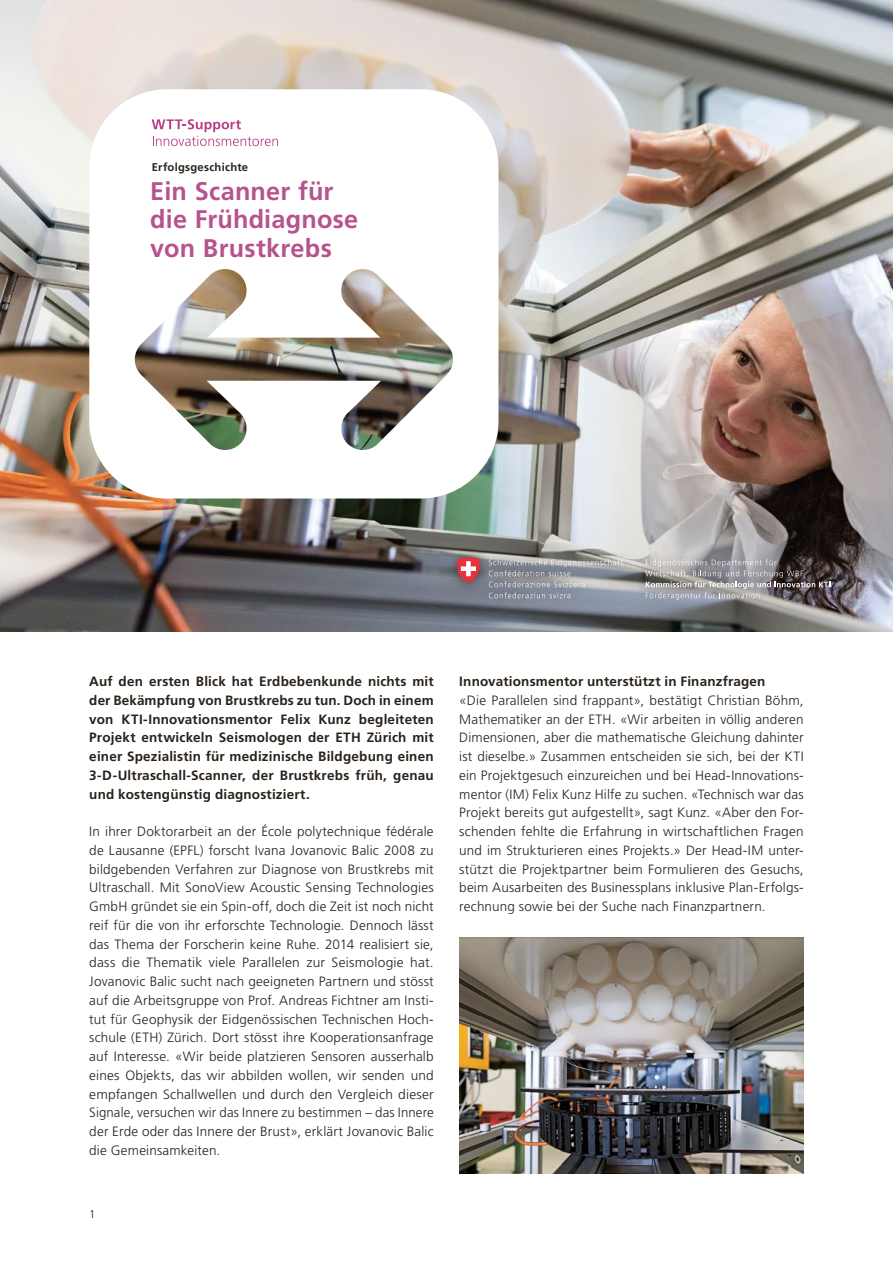
<style>
.page{position:relative;width:893px;height:1263px;background:#fff}
.page>*{position:absolute;margin:0;border:0;box-sizing:border-box;transform-origin:0 0}
.t1{font:700 25.5px/28.5px "Frutiger LT";letter-spacing:.01em;color:#b6538c}
.t2{font:300 13.5px/18.8px "Frutiger LT";letter-spacing:.015em;color:#29211a;text-align:justify}
.t3{font:700 13.5px/18.8px "Frutiger LT";letter-spacing:.015em;color:#29211a;text-align:justify}
.t4{font:700 11.25px "Frutiger LT";letter-spacing:.02em;color:#29211a}
.t5{font:300 11.25px "Frutiger LT";color:#29211a}
</style>
<div class="page">
<img style="left:0;top:0;width:893px;height:631px">
<svg style="left:89px;top:89px;width:409px;height:409px"></svg>
<img style="left:459px;top:938px;width:345px;height:236px">
<div style="left:446px;top:546px;width:395px;height:64px;background:#29211a;opacity:.75"></div>
<svg style="left:489px;top:559px;width:134px;height:39px;background:#989ca4"></svg>
<svg style="left:457px;top:557px;width:23px;height:26px"></svg>
<svg style="left:645px;top:559px;width:185px;height:41px;background:#8b8789"></svg>
<svg style="left:152px;top:119px;width:126px;height:27px"></svg>
<p class="t4" style="left:152px;top:161px;width:98px">Erfolgsgeschichte</p>
<h1 class="t1" style="left:150px;top:177px;width:210px">Ein Scanner für die Frühdiagnose von Brustkrebs</h1>
<p class="t3" style="left:89px;top:672px;width:346px">Auf den ersten Blick hat Erdbebenkunde nichts mit der Bekämpfung von Brustkrebs zu tun. Doch in einem von KTI-Innovationsmentor Felix Kunz begleiteten Projekt entwickeln Seismologen der ETH Zürich mit einer Spezialistin für medizinische Bildgebung einen 3-D-Ultraschall-Scanner, der Brustkrebs früh, genau und kostengünstig diagnostiziert.</p>
<p class="t2" style="left:89px;top:822px;width:346px">In ihrer Doktorarbeit an der École polytechnique fédérale de Lausanne (EPFL) forscht Ivana Jovanovic Balic 2008 zu bildgebenden Verfahren zur Diagnose von Brustkrebs mit Ultraschall. Mit SonoView Acoustic Sensing Technologies GmbH gründet sie ein Spin-off, doch die Zeit ist noch nicht reif für die von ihr erforschte Technologie. Dennoch lässt das Thema der Forscherin keine Ruhe. 2014 realisiert sie, dass die Thematik viele Parallelen zur Seismologie hat.<br>Jovanovic Balic sucht nach geeigneten Partnern und stösst auf die Arbeitsgruppe von Prof. Andreas Fichtner am Insti&shy;tut für Geophysik der Eidgenössischen Technischen Hoch&shy;schule (ETH) Zürich. Dort stösst ihre Kooperationsanfrage auf Interesse. «Wir beide platzieren Sensoren ausserhalb eines Objekts, das wir abbilden wollen, wir senden und empfangen Schallwellen und durch den Vergleich dieser Signale, versuchen wir das Innere zu bestimmen – das Innere der Erde oder das Innere der Brust», erklärt Jovanovic Balic die Gemeinsamkeiten.</p>
<p class="t5" style="left:89px;top:1208px;width:8px">1</p>
<p class="t3" style="left:459px;top:672px;width:308px">Innovationsmentor unterstützt in Finanzfragen</p>
<p class="t2" style="left:459px;top:691px;width:346px">«Die Parallelen sind frappant», bestätigt Christian Böhm, Mathematiker an der ETH. «Wir arbeiten in völlig anderen Dimensionen, aber die mathematische Gleichung dahinter ist dieselbe.» Zusammen entscheiden sie sich, bei der KTI ein Projektgesuch einzureichen und bei Head-Innovations&shy;mentor (IM) Felix Kunz Hilfe zu suchen. «Technisch war das Projekt bereits gut aufgestellt», sagt Kunz. «Aber den For&shy;schenden fehlte die Erfahrung in wirtschaftlichen Fragen und im Strukturieren eines Projekts.» Der Head-IM unter&shy;stützt die Projektpartner beim Formulieren des Gesuchs, beim Ausarbeiten des Businessplans inklusive Plan-Erfolgs&shy;rechnung sowie bei der Suche nach Finanzpartnern.</p>
</div>
